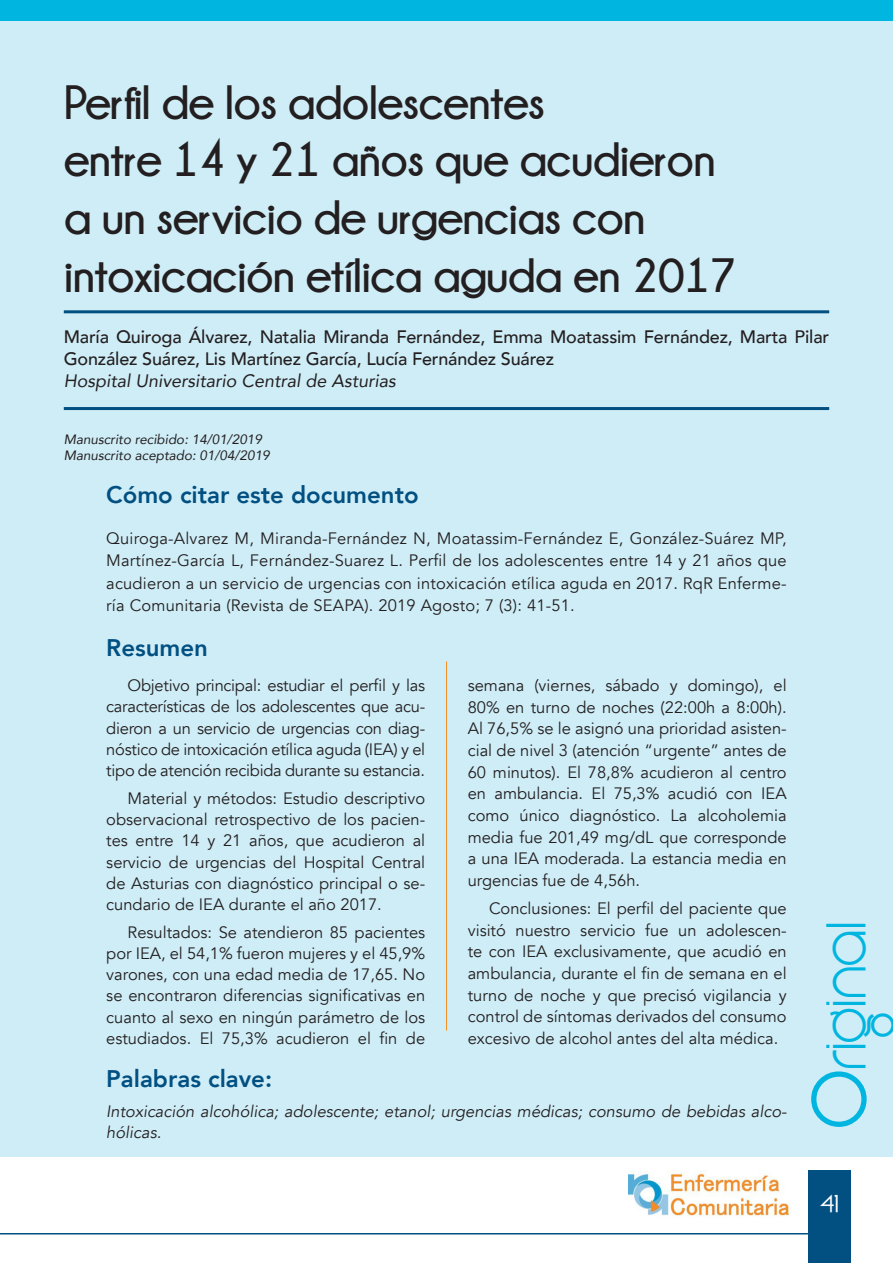
<style>
.page{position:relative;width:893px;height:1263px;background:#fff}
.page>*{position:absolute;margin:0;border:0;box-sizing:border-box;transform-origin:0 0}
._1__Título_artículo{font:700 48px/57.6px "Champagne&Limousines";letter-spacing:-.015em;color:#231f20}
.t1{font:45px "Vonique 92";letter-spacing:.025em;color:#00b5e0}
._6__Epígrafe_nivel_1{font:800 24px "Avenir";color:#015081}
.t2{font:24px "Vonique 92";color:#fff}
._3__Nombres_autores{font:500 18px/21.6px "Avenir";letter-spacing:-.01em;color:#231f20}
._3__Nombres_autores-2{font:italic 18px "Avenir";color:#231f20}
._7__Texto_corrido{font:16.5px/21.6px "Avenir";color:#231f20;text-align:justify}
._7__Texto_corrido-2{font:italic 16.5px/21px "Avenir";color:#231f20}
.t3{font:italic 13.5px "Avenir";color:#231f20}
.s1{font-size:75px}
</style>
<div class="page">
<img style="left:628px;top:1170px;width:162px;height:46px">
<div style="left:808px;top:1170px;width:42px;height:93px;background:#015081"></div>
<hr style="left:0;top:1233px;width:808px;height:1px;background:#015081">
<div style="left:0;top:0;width:893px;height:21px;background:#00b5e0"></div>
<div style="left:0;top:21px;width:893px;height:1136px;background:#cfedf7"></div>
<hr style="left:446px;top:661px;width:1px;height:370px;background:#f69226">
<hr style="left:64px;top:310px;width:765px;height:3px;background:#015081">
<hr style="left:64px;top:407px;width:765px;height:3px;background:#015081">
<p class="_1__Título_artículo" style="left:64px;top:73px;width:674px">Perfil de los adolescentes<br>entre 14 y 21 años que acudieron a un servicio de urgencias con intoxicación etílica aguda en 2017</p>
<p class="_3__Nombres_autores" style="left:64px;top:325px;width:767px">María Quiroga Álvarez, Natalia Miranda Fernández, Emma Moatassim Fernández, Marta Pilar<br>González Suárez, Lis Martínez García, Lucía Fernández Suárez</p>
<p class="_3__Nombres_autores-2" style="left:64px;top:369px;width:334px">Hospital Universitario Central de Asturias</p>
<p class="t3" style="left:64px;top:431px;width:200px">Manuscrito recibido: 14/01/2019</p>
<p class="t3" style="left:64px;top:447px;width:207px">Manuscrito aceptado: 01/04/2019</p>
<p class="_6__Epígrafe_nivel_1" style="left:106px;top:475px;width:314px">Cómo citar este documento</p>
<p class="_7__Texto_corrido" style="left:106px;top:527px;width:682px;line-height:22.5px">Quiroga-Alvarez M, Miranda-Fernández N, Moatassim-Fernández E, González-Suárez MP, Martínez-García L, Fernández-Suarez L. Perfil de los adolescentes entre 14 y 21 años que acudieron a un servicio de urgencias con intoxicación etílica aguda en 2017. RqR Enferme&shy;ría Comunitaria (Revista de SEAPA). 2019 Agosto; 7 (3): 41-51.</p>
<p class="_6__Epígrafe_nivel_1" style="left:106px;top:628px;width:103px">Resumen</p>
<p class="_7__Texto_corrido" style="left:106px;top:675px;width:320px;text-indent:21px">Objetivo principal: estudiar el perfil y las características de los adolescentes que acu&shy;dieron a un servicio de urgencias con diag&shy;nóstico de intoxicación etílica aguda (IEA) y el tipo de atención recibida durante su estancia.</p>
<p class="_7__Texto_corrido" style="left:106px;top:788px;width:320px;text-indent:21px">Material y métodos: Estudio descriptivo observacional retrospectivo de los pacien&shy;tes entre 14 y 21 años, que acudieron al servicio de urgencias del Hospital Central de Asturias con diagnóstico principal o se&shy;cundario de IEA durante el año 2017.</p>
<p class="_7__Texto_corrido" style="left:106px;top:922px;width:320px;text-indent:21px">Resultados: Se atendieron 85 pacientes por IEA, el 54,1% fueron mujeres y el 45,9% varones, con una edad media de 17,65. No se encontraron diferencias significativas en cuanto al sexo en ningún parámetro de los estudiados. El 75,3% acudieron el fin de</p>
<p class="_7__Texto_corrido" style="left:468px;top:675px;width:320px">semana (viernes, sábado y domingo), el 80% en turno de noches (22:00h a 8:00h).<br>Al 76,5% se le asignó una prioridad asisten&shy;cial de nivel 3 (atención “urgente” antes de 60 minutos). El 78,8% acudieron al centro en ambulancia. El 75,3% acudió con IEA como único diagnóstico. La alcoholemia media fue 201,49 mg/dL que corresponde a una IEA moderada. La estancia media en urgencias fue de 4,56h.</p>
<p class="_7__Texto_corrido" style="left:468px;top:898px;width:320px;text-indent:21px">Conclusiones: El perfil del paciente que visitó nuestro servicio fue un adolescen&shy;te con IEA exclusivamente, que acudió en ambulancia, durante el fin de semana en el turno de noche y que precisó vigilancia y control de síntomas derivados del consumo excesivo de alcohol antes del alta médica.</p>
<p class="_6__Epígrafe_nivel_1" style="left:106px;top:1060px;width:167px">Palabras clave:</p>
<p class="_7__Texto_corrido-2" style="left:106px;top:1101px;width:682px">Intoxicación alcohólica; adolescente; etanol; urgencias médicas; consumo de bebidas alco&shy;hólicas.</p>
<p class="t1" style="left:823px;top:1127px;width:207px;rotate:-90deg"><span class="s1">O</span>riginal</p>
<p class="t2" style="left:819px;top:1190px;width:21px">41</p>
</div>
